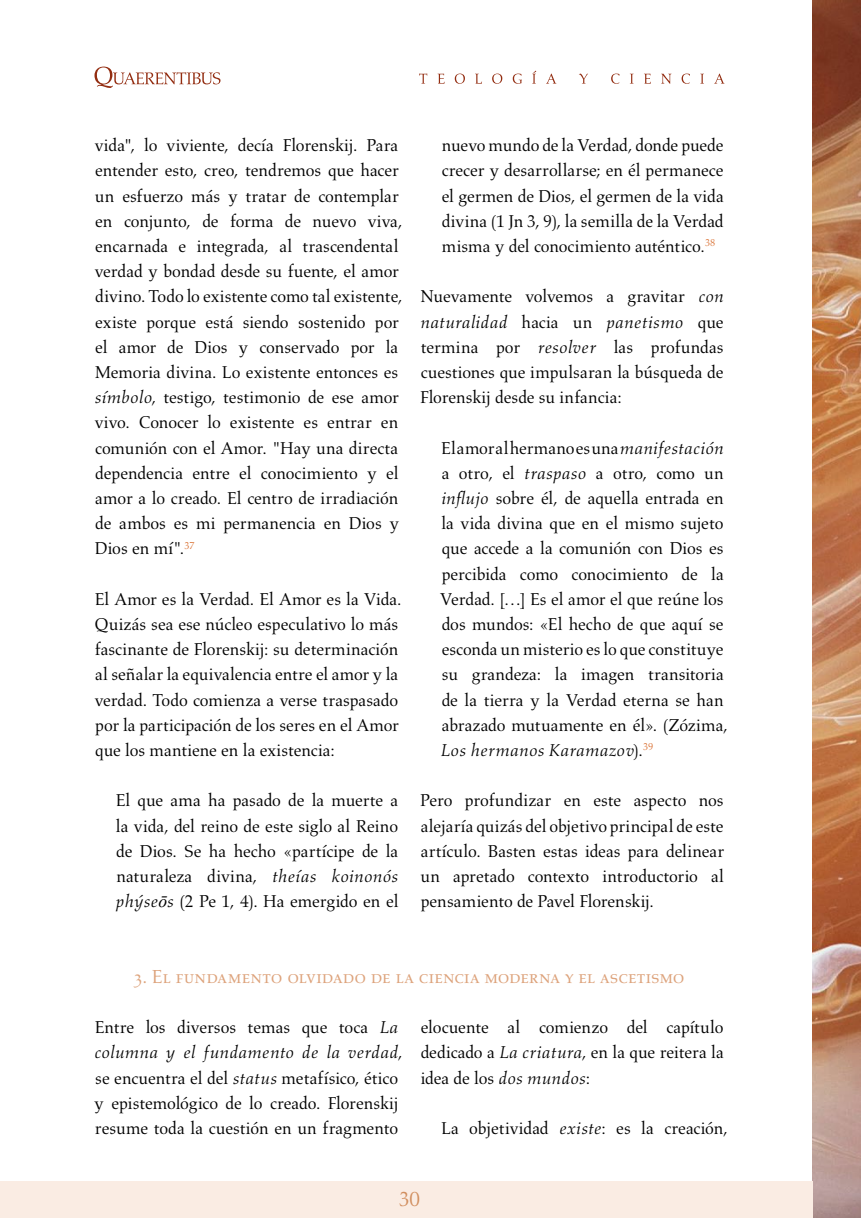
<style>
.page{position:relative;width:861px;height:1218px;background:#fff}
.page>*{position:absolute;margin:0;border:0;box-sizing:border-box;transform-origin:0 0}
.t1{font:21px "Aldus LT Std";color:#d18e5e}
.t2{font:19.25px "Aldus LT Std";color:#dda37c}
.t3{font:17.5px/25.2px "Aldus LT Std";letter-spacing:-.005em;color:#000;text-align:justify}
.s1{font-style:italic}
.s2{font-family:"Times New Roman";font-style:italic}
</style>
<div class="page">
<img style="left:813px;top:0;width:48px;height:1218px">
<svg style="left:95px;top:67px;width:126px;height:21px"></svg>
<svg style="left:419px;top:71px;width:306px;height:13px"></svg>
<div style="left:0;top:1181px;width:813px;height:37px;background:#faece3"></div>
<p class="t3" style="left:95px;top:133px;width:309px;text-align:left">vida", lo viviente, decía Florenskij. Para entender esto, creo, tendremos que hacer un esfuerzo más y tratar de contemplar en conjunto, de forma de nuevo viva, encarnada e integrada, al trascendental verdad y bondad desde su fuente, el amor divino. Todo lo existente como tal existente, existe porque está siendo sostenido por el amor de Dios y conservado por la Memoria divina. Lo existente entonces es <span class="s1">símbolo</span>, testigo, testimonio de ese amor vivo. Conocer lo existente es entrar en comunión con el Amor. "Hay una directa dependencia entre el conocimiento y el amor a lo creado. El centro de irradiación de ambos es mi permanencia en Dios y Dios en mí".<sup>37</sup></p>
<p class="t3" style="left:95px;top:587px;width:308px;text-align:left">El Amor es la Verdad. El Amor es la Vida.<br>Quizás sea ese núcleo especulativo lo más fascinante de Florenskij: su determinación al señalar la equivalencia entre el amor y la verdad. Todo comienza a verse traspasado por la participación de los seres en el Amor que los mantiene en la existencia:</p>
<p class="t3" style="left:116px;top:788px;width:284px">El que ama ha pasado de la muerte a la vida, del reino de este siglo al Reino de Dios. Se ha hecho «partícipe de la naturaleza divina, <span class="s1">theías koinonós phýse</span><span class="s2">ō</span><span class="s1">s</span> (2 Pe 1, 4). Ha emergido en el</p>
<p class="t3" style="left:442px;top:133px;width:284px">nuevo mundo de la Verdad, donde puede crecer y desarrollarse; en él permanece el germen de Dios, el germen de la vida divina (1 Jn 3, 9), la semilla de la Verdad misma y del conocimiento auténtico.<sup>38</sup></p>
<p class="t3" style="left:420px;top:284px;width:305px">Nuevamente volvemos a gravitar <span class="s1">con naturalidad</span> hacia un <span class="s1">panetismo</span> que termina por <span class="s1">resolver</span> las profundas cuestiones que impulsaran la búsqueda de Florenskij desde su infancia:</p>
<p class="t3" style="left:440px;top:435px;width:290px;text-align:left">El amor al hermano es una <span class="s1">manifestación </span>a otro, el <span class="s1">traspaso</span> a otro, como un <span class="s1">influjo</span> sobre él, de aquella entrada en la vida divina que en el mismo sujeto que accede a la comunión con Dios es percibida como conocimiento de la Verdad. […] Es el amor el que reúne los dos mundos: «El hecho de que aquí se esconda un misterio es lo que constituye su grandeza: la imagen transitoria de la tierra y la Verdad eterna se han abrazado mutuamente en él». (Zózima, <span class="s1">Los hermanos Karamazov</span>).<sup>39</sup></p>
<p class="t3" style="left:420px;top:788px;width:306px">Pero profundizar en este aspecto nos alejaría quizás del objetivo principal de este artículo. Basten estas ideas para delinear un apretado contexto introductorio al pensamiento de Pavel Florenskij.</p>
<p class="t2" style="left:133px;top:966px;width:553px">3. El fundamento olvidado de la ciencia moderna y el ascetismo</p>
<p class="t3" style="left:94px;top:1015px;width:310px;text-align:left">Entre los diversos temas que toca <span class="s1">La columna y el fundamento de la verdad</span>, se encuentra el del <span class="s1">status</span> metafísico, ético y epistemológico de lo creado. Florenskij resume toda la cuestión en un fragmento</p>
<p class="t3" style="left:421px;top:1015px;width:305px">elocuente al comienzo del capítulo dedicado a <span class="s1">La criatura</span>, en la que reitera la idea de los <span class="s1">dos mundos</span>:</p>
<p class="t3" style="left:441px;top:1116px;width:288px">La objetividad <span class="s1">existe</span>: es la creación,</p>
<p class="t1" style="left:399px;top:1187px;width:22px">30</p>
</div>
